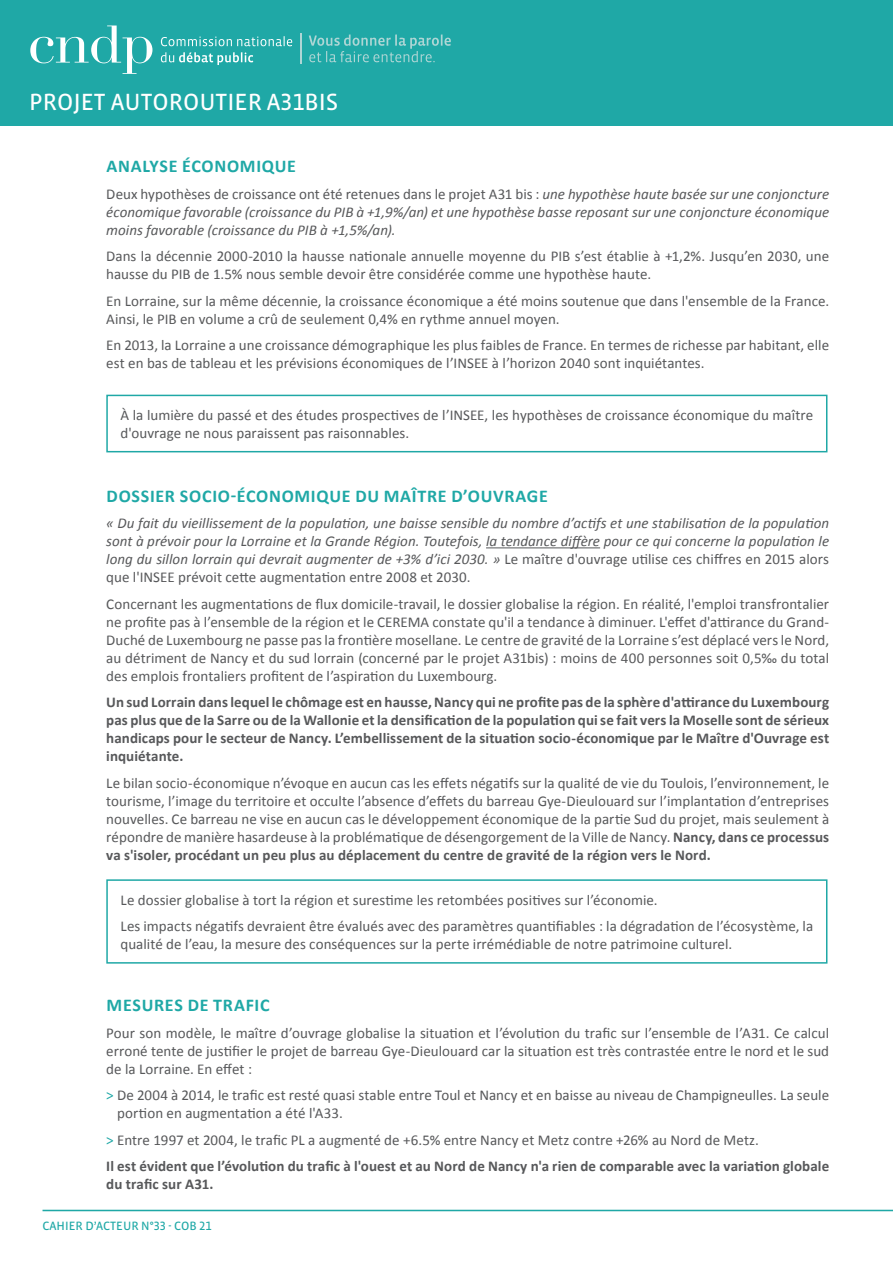
<style>
.page{position:relative;width:893px;height:1263px;background:#fff}
.page>*{position:absolute;margin:0;border:0;box-sizing:border-box;transform-origin:0 0}
.t1{font:24px "Vista Sans OT";color:#fff}
.t2{font:700 18px "Calibri";letter-spacing:.04em;color:#1fa8a6}
.t3{font:15px/18px "Calibri";letter-spacing:.005em;color:#57585a}
.t4{font:italic 15px/18px "Calibri";color:#57585a;text-align:justify}
.t5{font:700 15px/18px "Calibri";letter-spacing:.005em;color:#57585a;text-align:justify}
.t6{font:12.3px "Vista Sans OT";color:#1fa8a6}
.s1{font-style:normal}
.s2{font-weight:700}
.s3{color:#1fa8a6}
.s4{font-weight:400;color:#1fa8a6}
.s5{font-weight:400}
</style>
<div class="page">
<hr style="left:486px;top:547px;width:114px;height:1px;background:#57585a">
<div style="left:106px;top:395px;width:721px;height:57px;border:2px solid #1fa8a6"></div>
<div style="left:106px;top:879px;width:721px;height:85px;border:2px solid #1fa8a6"></div>
<div style="left:0;top:0;width:893px;height:125px;background:#1fa8a6"></div>
<svg style="left:161px;top:52px;width:92px;height:13px"></svg>
<svg style="left:161px;top:36px;width:131px;height:10px"></svg>
<svg style="left:30px;top:26px;width:122px;height:48px"></svg>
<hr style="left:300px;top:34px;width:1px;height:30px;background:#aed6d5">
<svg style="left:309px;top:34px;width:142px;height:28px"></svg>
<hr style="left:43px;top:1210px;width:850px;height:1px;background:#1fa8a6">
<h1 class="t1" style="left:29px;top:89px;width:311px">PROJET AUTOROUTIER A31BIS</h1>
<p class="t2" style="left:107px;top:155px;width:191px">ANALYSE ÉCONOMIQUE</p>
<p class="t4" style="left:106px;top:184px;width:724px"><span class="s1">Deux hypothèses de croissance ont été retenues dans le projet A31 bis :</span> une hypothèse haute basée sur une conjoncture économique favorable (croissance du PIB à +1,9%/an) et une hypothèse basse reposant sur une conjoncture économique moins favorable (croissance du PIB à +1,5%/an).</p>
<p class="t3" style="left:106px;top:247px;width:724px">Dans la décennie 2000-2010 la hausse nationale annuelle moyenne du PIB s’est établie à +1,2%. Jusqu’en 2030, une hausse du PIB de 1.5% nous semble devoir être considérée comme une hypothèse haute.</p>
<p class="t3" style="left:106px;top:292px;width:724px">En Lorraine, sur la même décennie, la croissance économique a été moins soutenue que dans l'ensemble de la France.<br>Ainsi, le PIB en volume a crû de seulement 0,4% en rythme annuel moyen.</p>
<p class="t3" style="left:106px;top:336px;width:724px">En 2013, la Lorraine a une croissance démographique les plus faibles de France. En termes de richesse par habitant, elle est en bas de tableau et les prévisions économiques de l’INSEE à l’horizon 2040 sont inquiétantes.</p>
<p class="t3" style="left:121px;top:406px;width:694px">À la lumière du passé et des études prospectives de l’INSEE, les hypothèses de croissance économique du maître d'ouvrage ne nous paraissent pas raisonnables.</p>
<p class="t2" style="left:107px;top:484px;width:443px">DOSSIER SOCIO-ÉCONOMIQUE DU MAÎTRE D’OUVRAGE</p>
<p class="t4" style="left:106px;top:514px;width:724px">« Du fait du vieillissement de la population, une baisse sensible du nombre d’actifs et une stabilisation de la population sont à prévoir pour la Lorraine et la Grande Région. Toutefois, la tendance diffère pour ce qui concerne la population le long du sillon lorrain qui devrait augmenter de +3% d’ici 2030. » <span class="s1">Le maître d'ouvrage utilise ces chiffres en 2015 alors que l'INSEE prévoit cette augmentation entre 2008 et 2030.</span></p>
<p class="t3" style="left:106px;top:595px;width:724px;text-align:justify">Concernant les augmentations de flux domicile-travail, le dossier globalise la région. En réalité, l'emploi transfrontalier ne profite pas à l’ensemble de la région et le CEREMA constate qu'il a tendance à diminuer. L'effet d'attirance du Grand-Duché de Luxembourg ne passe pas la frontière mosellane. Le centre de gravité de la Lorraine s’est déplacé vers le Nord, au détriment de Nancy et du sud lorrain (concerné par le projet A31bis) : moins de 400 personnes soit 0,5‰ du total des emplois frontaliers profitent de l’aspiration du Luxembourg.</p>
<p class="t5" style="left:106px;top:693px;width:724px">Un sud Lorrain dans lequel le chômage est en hausse, Nancy qui ne profite pas de la sphère d'attirance du Luxembourg pas plus que de la Sarre ou de la Wallonie et la densification de la population qui se fait vers la Moselle sont de sérieux handicaps pour le secteur de Nancy. L’embellissement de la situation socio-économique par le Maître d'Ouvrage est inquiétante.</p>
<p class="t3" style="left:106px;top:774px;width:724px;text-align:justify">Le bilan socio-économique n’évoque en aucun cas les effets négatifs sur la qualité de vie du Toulois, l’environnement, le tourisme, l’image du territoire et occulte l’absence d’effets du barreau Gye-Dieulouard sur l’implantation d’entreprises nouvelles. Ce barreau ne vise en aucun cas le développement économique de la partie Sud du projet, mais seulement à répondre de manière hasardeuse à la problématique de désengorgement de la Ville de Nancy. <span class="s2">Nancy, dans ce processus va s'isoler, procédant un peu plus au déplacement du centre de gravité de la région vers le Nord.</span></p>
<p class="t3" style="left:121px;top:887px;width:694px;line-height:26.5px">Le dossier globalise à tort la région et surestime les retombées positives sur l’économie.<br>Les impacts négatifs devraient être évalués avec des paramètres quantifiables : la dégradation de l’écosystème, la</p>
<p class="t3" style="left:121px;top:935px;width:613px">qualité de l’eau, la mesure des conséquences sur la perte irrémédiable de notre patrimoine culturel.</p>
<p class="t2" style="left:107px;top:994px;width:164px">MESURES DE TRAFIC</p>
<p class="t3" style="left:106px;top:1024px;width:724px;text-align:justify">Pour son modèle, le maître d’ouvrage globalise la situation et l’évolution du trafic sur l’ensemble de l’A31. Ce calcul erroné tente de justifier le projet de barreau Gye-Dieulouard car la situation est très contrastée entre le nord et le sud de la Lorraine. En effet :</p>
<p class="t3" style="left:117px;top:1086px;width:713px;text-indent:-11px"><span class="s3">&gt;</span> De 2004 à 2014, le trafic est resté quasi stable entre Toul et Nancy et en baisse au niveau de Champigneulles. La seule portion en augmentation a été l'A33.</p>
<p class="t5" style="left:106px;top:1126px;width:724px;line-height:26.5px"><span class="s4">&gt;</span> <span class="s5">Entre 1997 et 2004, le trafic PL a augmenté de +6.5% entre Nancy et Metz contre +26% au Nord de Metz.<br></span>Il est évident que l’évolution du trafic à l'ouest et au Nord de Nancy n'a rien de comparable avec la variation globale</p>
<p class="t5" style="left:106px;top:1175px;width:109px">du trafic sur A31.</p>
<p class="t6" style="left:43px;top:1220px;width:171px">CAHIER D’ACTEUR N°33 - COB 21</p>
</div>
